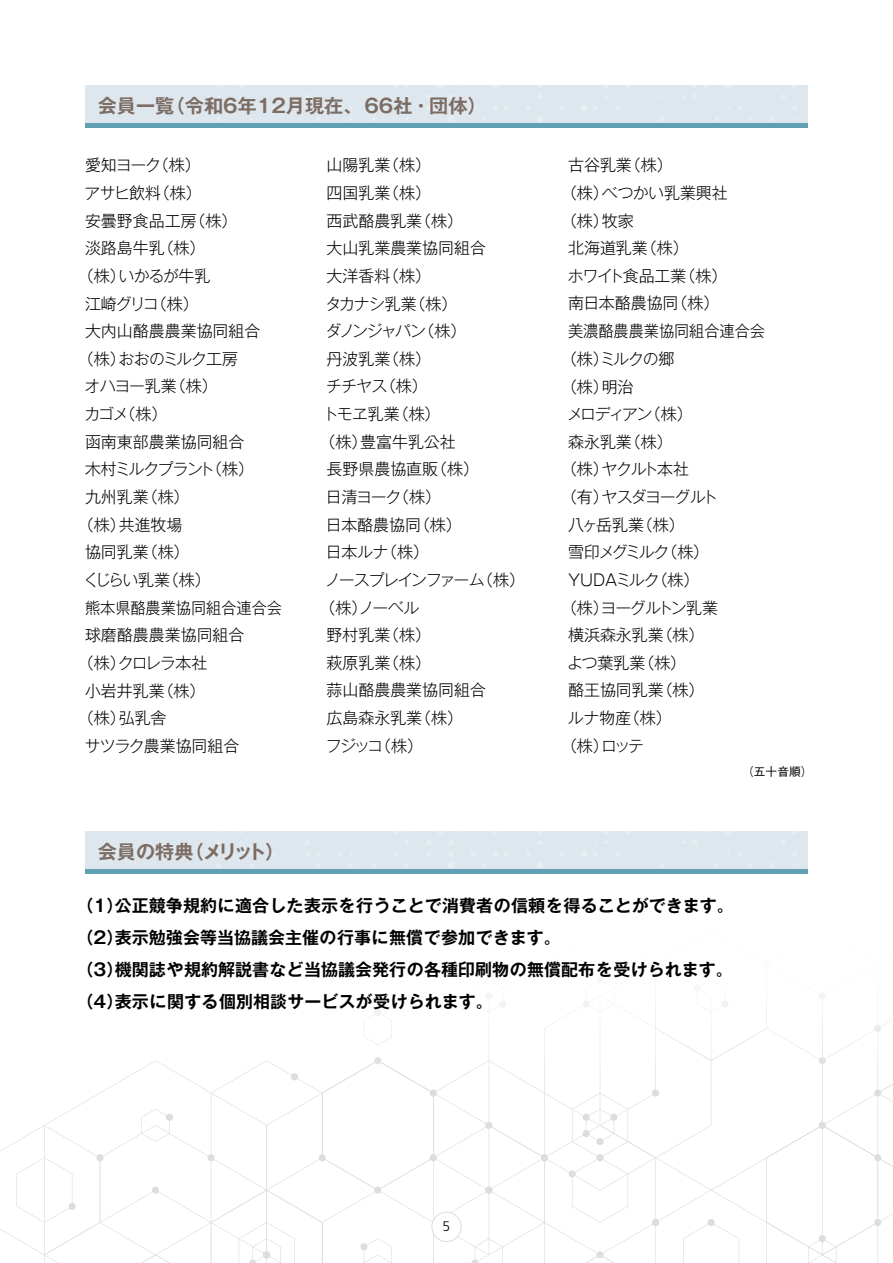
<style>
.page{position:relative;width:893px;height:1263px;background:#fff}
.page>*{position:absolute;margin:0;border:0;box-sizing:border-box;transform-origin:0 0}
.t1{font:700 19.2px "Gothic MB101 Pr 6 De";color:#7c6c63}
.t2{font:700 16.95px/32px "Gothic MB101 Pro De";color:#000}
.t3{font:300 15.9px/27.6px "Gothic MB101 Pr 6 N";color:#000}
.t4{font:300 15.9px "Gothic MB101 Pr 6 N";color:#000;scale:.95 1}
.t5{font:300 15.9px/27.6px "Gothic MB101 Pr 6 N";letter-spacing:-.065em;color:#000}
.t6{font:300 15.9px/27.6px "Gothic MB101 Pr 6 N";letter-spacing:-.11em;color:#000}
.t7{font:300 15.9px/27.6px "Gothic MB101 Pr 6 N";letter-spacing:-.085em;color:#000}
.t8{font:300 15.9px/27.6px "Gothic MB101 Pr 6 N";letter-spacing:-.105em;color:#000}
.t9{font:300 15.9px/27.6px "Gothic MB101 Pr 6 N";letter-spacing:-.055em;color:#000}
.t10{font:300 15.9px/27.6px "Gothic MB101 Pr 6 N";letter-spacing:-.08em;color:#000}
.t11{font:300 15.9px/27.6px "Gothic MB101 Pr 6 N";letter-spacing:-.035em;color:#000}
.t12{font:300 13.8px "Frutiger LT Std";color:#000}
.t13{font:500 11.7px "Gothic BBB Pr 6";color:#000}
</style>
<div class="page">
<svg style="left:0;top:993px;width:893px;height:270px"></svg>
<div style="left:432px;top:1212px;width:29px;height:29px;background:#fff;border-radius:50%"></div>
<div style="left:431px;top:1212px;width:31px;height:30px;border:1px solid #dcdddd;border-radius:50%"></div>
<div style="left:85px;top:85px;width:723px;height:38px;background:#dde7ed"></div>
<div style="left:581px;top:104px;width:6px;height:7px;background:#e7eef2;border-radius:50%"></div>
<div style="left:536px;top:116px;width:7px;height:6px;background:#e7eef2;border-radius:50%"></div>
<div style="left:85px;top:123px;width:723px;height:5px;background:#60a0b5"></div>
<div style="left:85px;top:831px;width:723px;height:38px;background:#dde7ed"></div>
<div style="left:581px;top:850px;width:6px;height:7px;background:#e7eef2;border-radius:50%"></div>
<div style="left:536px;top:861px;width:7px;height:7px;background:#e7eef2;border-radius:50%"></div>
<div style="left:85px;top:869px;width:723px;height:5px;background:#60a0b5"></div>
<p class="t1" style="left:166px;top:89px;width:322px">（令和6年12月現在、66社・団体(</p>
<p class="t1" style="left:98px;top:89px;width:78px">会員一覧</p>
<p class="t3" style="left:153px;top:150px;width:49px">（株(</p>
<p class="t3" style="left:154px;top:150px;width:49px;text-indent:-69px">愛知ヨーク<br>（株(</p>
<p class="t3" style="left:85px;top:178px;width:78px">アサヒ飲料</p>
<p class="t3" style="left:383px;top:150px;width:49px">（株(</p>
<p class="t3" style="left:383px;top:150px;width:49px;text-indent:-57px">山陽乳業<br>（株(</p>
<p class="t3" style="left:327px;top:178px;width:65px">四国乳業</p>
<p class="t3" style="left:190px;top:205px;width:49px">（株(</p>
<p class="t3" style="left:158px;top:205px;width:49px;text-indent:-73px">安曇野食品工房（株(</p>
<p class="t3" style="left:119px;top:233px;width:93px;text-indent:-34px">淡路島牛乳<br>いかるが牛乳</p>
<p class="t3" style="left:78px;top:261px;width:49px">（株）</p>
<p class="t3" style="left:415px;top:205px;width:49px">（株(</p>
<p class="t3" style="left:327px;top:205px;width:97px">西武酪農乳業</p>
<p class="t3" style="left:327px;top:233px;width:161px">大山乳業農業協同組合</p>
<p class="t3" style="left:383px;top:261px;width:49px">（株(</p>
<p class="t3" style="left:327px;top:261px;width:65px">大洋香料</p>
<p class="t3" style="left:85px;top:288px;width:75px">江崎グリコ</p>
<p class="t3" style="left:85px;top:316px;width:177px">大内山酪農農業協同組合</p>
<p class="t5" style="left:118px;top:344px;width:121px">おおのミルク工房</p>
<p class="t3" style="left:151px;top:288px;width:49px">（株(</p>
<p class="t3" style="left:78px;top:344px;width:49px">（株）</p>
<p class="t3" style="left:170px;top:371px;width:49px">（株(</p>
<p class="t3" style="left:120px;top:371px;width:59px;text-indent:-35px">オハヨー乳業（株(</p>
<p class="t3" style="left:84px;top:399px;width:46px">カゴメ</p>
<p class="t3" style="left:85px;top:426px;width:161px">函南東部農業協同組合</p>
<p class="t3" style="left:206px;top:454px;width:49px">（株(</p>
<p class="t8" style="left:142px;top:454px;width:75px;text-indent:-57px">木村ミルクプラント（株(</p>
<p class="t3" style="left:119px;top:482px;width:65px;text-indent:-34px">九州乳業<br>共進牧場</p>
<p class="t3" style="left:78px;top:509px;width:49px">（株）</p>
<p class="t3" style="left:142px;top:537px;width:49px">（株(</p>
<p class="t3" style="left:85px;top:537px;width:65px">協同乳業</p>
<p class="t3" style="left:410px;top:288px;width:49px">（株(</p>
<p class="t3" style="left:325px;top:288px;width:93px">タカナシ乳業</p>
<p class="t6" style="left:383px;top:316px;width:49px;text-indent:-58px">ダノンジャパン（株(</p>
<p class="t3" style="left:418px;top:316px;width:49px">（株(</p>
<p class="t3" style="left:380px;top:344px;width:49px;text-indent:-53px">丹波乳業<br>（株(</p>
<p class="t3" style="left:326px;top:371px;width:63px">チチヤス</p>
<p class="t3" style="left:393px;top:399px;width:49px">（株(</p>
<p class="t3" style="left:360px;top:399px;width:97px;text-indent:-37px">トモヱ乳業<br>豊富牛乳公社</p>
<p class="t3" style="left:319px;top:426px;width:49px">（株）</p>
<p class="t3" style="left:431px;top:454px;width:49px">（株(</p>
<p class="t3" style="left:327px;top:454px;width:116px;text-align:right">長野県農協直販（株(</p>
<p class="t3" style="left:326px;top:482px;width:77px">日清ヨーク</p>
<p class="t3" style="left:414px;top:509px;width:49px">（株(</p>
<p class="t3" style="left:381px;top:509px;width:49px;text-indent:-55px">日本酪農協同（株(</p>
<p class="t3" style="left:326px;top:537px;width:64px">日本ルナ</p>
<p class="t3" style="left:163px;top:565px;width:49px">（株(</p>
<p class="t3" style="left:83px;top:565px;width:88px">くじらい乳業</p>
<p class="t4" style="left:85px;top:594px;width:209px">熊本県酪農業協同組合連合会</p>
<p class="t3" style="left:85px;top:620px;width:161px">球磨酪農農業協同組合</p>
<p class="t3" style="left:118px;top:648px;width:91px">クロレラ本社</p>
<p class="t3" style="left:78px;top:648px;width:49px">（株）</p>
<p class="t3" style="left:158px;top:675px;width:49px">（株(</p>
<p class="t3" style="left:85px;top:675px;width:83px;text-align:right">小岩井乳業弘乳舎</p>
<p class="t3" style="left:85px;top:703px;width:156px;text-indent:-7px">（株）<br>サツラク農業協同組合</p>
<p class="t7" style="left:359px;top:565px;width:127px;text-indent:-34px">ノースプレインファームノーベル</p>
<p class="t3" style="left:477px;top:565px;width:49px">（株(</p>
<p class="t3" style="left:319px;top:592px;width:49px">（株）</p>
<p class="t3" style="left:383px;top:620px;width:49px">（株(</p>
<p class="t3" style="left:383px;top:620px;width:49px;text-indent:-57px">野村乳業<br>（株(</p>
<p class="t3" style="left:327px;top:648px;width:65px">萩原乳業</p>
<p class="t3" style="left:327px;top:675px;width:161px">蒜山酪農農業協同組合</p>
<p class="t3" style="left:415px;top:703px;width:49px">（株(</p>
<p class="t3" style="left:327px;top:703px;width:98px;text-align:right">広島森永乳業（株(</p>
<p class="t3" style="left:326px;top:730px;width:59px">フジッコ</p>
<p class="t3" style="left:625px;top:150px;width:49px">（株(</p>
<p class="t3" style="left:602px;top:150px;width:128px;text-indent:-34px">古谷乳業<br>べつかい乳業興社</p>
<p class="t3" style="left:602px;top:178px;width:33px;text-indent:-41px">（株）<br>牧家</p>
<p class="t3" style="left:561px;top:205px;width:49px">（株）</p>
<p class="t3" style="left:641px;top:233px;width:49px">（株(</p>
<p class="t3" style="left:568px;top:233px;width:81px">北海道乳業</p>
<p class="t3" style="left:679px;top:261px;width:49px">（株(</p>
<p class="t9" style="left:671px;top:261px;width:49px;text-indent:-104px">ホワイト食品工業<br>（株(</p>
<p class="t3" style="left:568px;top:288px;width:112px">南日本酪農協同</p>
<p class="t4" style="left:568px;top:318px;width:209px">美濃酪農農業協同組合連合会</p>
<p class="t3" style="left:561px;top:344px;width:115px">（株ミルクの郷</p>
<p class="t3" style="left:602px;top:344px;width:33px;text-indent:-9px">）<br>明治</p>
<p class="t3" style="left:561px;top:371px;width:49px">（株）</p>
<p class="t3" style="left:645px;top:399px;width:49px">（株(</p>
<p class="t3" style="left:625px;top:399px;width:49px;text-indent:-57px">メロディアン<br>（株(</p>
<p class="t11" style="left:601px;top:427px;width:89px;text-indent:-33px">森永乳業<br>ヤクルト本社</p>
<p class="t10" style="left:601px;top:454px;width:118px;text-indent:-40px">（株）<br>ヤスダヨーグルト</p>
<p class="t3" style="left:561px;top:482px;width:49px">（有）</p>
<p class="t3" style="left:637px;top:509px;width:49px">（株(</p>
<p class="t3" style="left:568px;top:509px;width:77px">八ヶ岳乳業</p>
<p class="t6" style="left:652px;top:537px;width:49px;text-indent:-84px">雪印メグミルク<br>（株(</p>
<p class="t3" style="left:661px;top:537px;width:49px">（株(</p>
<p class="t5" style="left:601px;top:565px;width:119px;text-indent:-32px">YUDAミルク<br>ヨーグルトン乳業</p>
<p class="t3" style="left:561px;top:592px;width:49px">（株）</p>
<p class="t3" style="left:657px;top:620px;width:49px">（株(</p>
<p class="t3" style="left:638px;top:620px;width:49px;text-indent:-70px">横浜森永乳業<br>（株(</p>
<p class="t3" style="left:567px;top:648px;width:80px">よつ葉乳業</p>
<p class="t3" style="left:657px;top:675px;width:49px">（株(</p>
<p class="t3" style="left:624px;top:675px;width:49px;text-indent:-56px">酪王協同乳業（株(</p>
<p class="t3" style="left:601px;top:703px;width:45px;text-indent:-33px">ルナ物産ロッテ</p>
<p class="t3" style="left:561px;top:730px;width:49px">（株）</p>
<p class="t13" style="left:742px;top:762px;width:72px">（五十音順(</p>
<p class="t1" style="left:185px;top:835px;width:101px">（メリット(</p>
<p class="t1" style="left:98px;top:835px;width:97px">会員の特典</p>
<p class="t2" style="left:115px;top:888px;width:620px">公正競争規約に適合した表示を行うことで消費者の信頼を得ることができます。</p>
<p class="t2" style="left:115px;top:888px;width:447px;text-indent:-38px">（1）<br>表示勉強会等当協議会主催の行事に無償で参加できます。</p>
<p class="t2" style="left:115px;top:920px;width:619px;text-indent:-38px">（2）<br>機関誌や規約解説書など当協議会発行の各種印刷物の無償配布を受けられます。</p>
<p class="t2" style="left:115px;top:951px;width:379px;text-indent:-38px">（3）<br>表示に関する個別相談サービスが受けられます。</p>
<p class="t2" style="left:77px;top:983px;width:48px">（4）</p>
<p class="t12" style="left:443px;top:1219px;width:9px">5</p>
</div>
